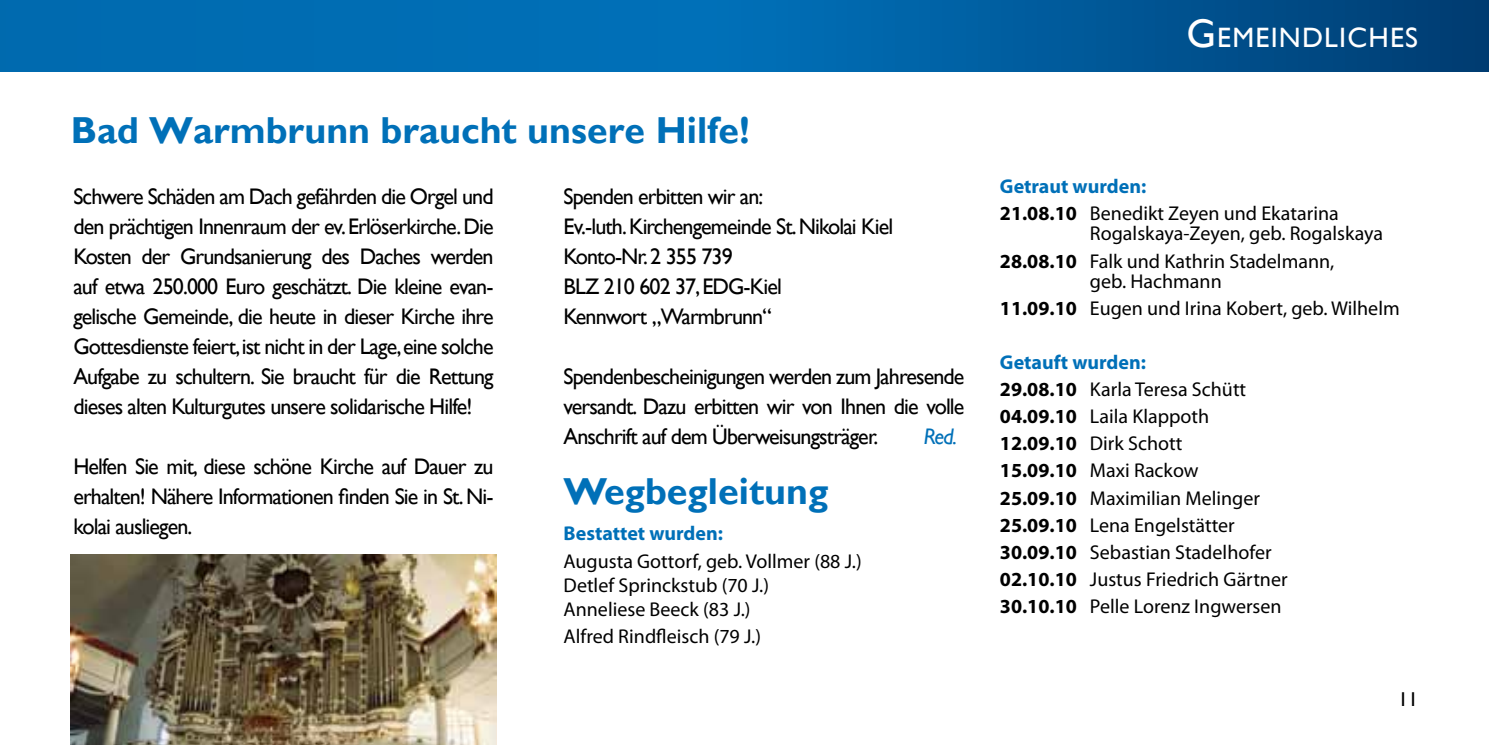
<style>
.page{position:relative;width:1489px;height:745px;background:#fff}
.page>*{position:absolute;margin:0;border:0;box-sizing:border-box;transform-origin:0 0}
.t1{font:700 37.5px "Gill Sans";color:#0070b8}
.t2{font:700 37.5px "Gill Sans";color:#0070b8}
.t3{font:28px "Gill Sans";letter-spacing:.045em;color:#fff}
.t4{font:22.5px/30px "Gill Sans";letter-spacing:-.04em;color:#000;text-align:justify}
.t5{font:italic 22.5px "Gill Sans";color:#0070b8}
.t6{font:20px/27px "Myriad Pro";color:#000}
.t7{font:700 20px "Myriad Pro";color:#0070b8}
.t8{font:20px "Gill Sans";color:#000}
.s1{font-size:40px}
.s2{font-weight:700;color:#0070b8}
.s3{font-weight:700}
</style>
<div class="page">
<svg style="left:0;top:0;width:1488px;height:72px;background:#0061a4"></svg>
<img style="left:71px;top:554px;width:425px;height:190px">
<h1 class="t1" style="left:71px;top:108px;width:680px">Bad Warmbrunn braucht unsere Hilfe!</h1>
<p class="t4" style="left:73px;top:181px;width:422px">Schwere Schäden am Dach gefährden die Orgel und den prächtigen Innenraum der ev. Erlöserkirche. Die Kosten der Grundsanierung des Daches werden auf etwa 250.000 Euro geschätzt. Die kleine evan&shy;gelische Gemeinde, die heute in dieser Kirche ihre Gottesdienste feiert, ist nicht in der Lage, eine solche Aufgabe zu schultern. Sie braucht für die Rettung dieses alten Kulturgutes unsere solidarische Hilfe!</p>
<p class="t4" style="left:73px;top:451px;width:421px">Helfen Sie mit, diese schöne Kirche auf Dauer zu erhalten! Nähere Informationen finden Sie in St. Ni&shy;kolai ausliegen.</p>
<p class="t4" style="left:563px;top:181px;width:331px;text-align:left">Spenden erbitten wir an:<br>Ev.-luth. Kirchengemeinde St. Nikolai Kiel<br>Konto-Nr. 2 355 739<br>BLZ 210 602 37, EDG-Kiel<br>Kennwort „Warmbrunn“</p>
<p class="t4" style="left:563px;top:361px;width:402px">Spendenbescheinigungen werden zum Jahresende versandt. Dazu erbitten wir von Ihnen die volle Anschrift auf dem Überweisungsträger.</p>
<p class="t5" style="left:923px;top:423px;width:35px">Red.</p>
<h1 class="t2" style="left:563px;top:468px;width:266px">Wegbegleitung</h1>
<p class="t7" style="left:563px;top:520px;width:161px">Bestattet wurden:</p>
<p class="t6" style="left:563px;top:548px;width:300px;line-height:24px">Augusta Gottorf, geb. Vollmer (88 J.)<br>Detlef Sprinckstub (70 J.)<br>Anneliese Beeck (83 J.)</p>
<p class="t6" style="left:563px;top:621px;width:199px">Alfred Rindfleisch (79 J.)</p>
<p class="t3" style="left:1186px;top:21px;width:231px"><span class="s1">G</span> EMEINDLICHES</p>
<p class="t6" style="left:999px;top:172px;width:340px"><span class="s2">Getraut wurden:<br></span><span class="s3">21.08.10</span> Benedikt Zeyen und Ekatarina</p>
<p class="t6" style="left:999px;top:220px;width:385px;text-indent:90px">Rogalskaya-Zeyen, geb. Rogalskaya<br><span class="s3">28.08.10</span> Falk und Kathrin Stadelmann,</p>
<p class="t6" style="left:999px;top:267px;width:401px;text-indent:90px">geb. Hachmann<br><span class="s3">11.09.10</span> Eugen und Irina Kobert, geb. Wilhelm</p>
<p class="t6" style="left:999px;top:348px;width:289px"><span class="s2">Getauft wurden:<br></span><span class="s3">29.08.10</span> Karla Teresa Schütt<br><span class="s3">04.09.10</span> Laila Klappoth<br><span class="s3">12.09.10</span> Dirk Schott<br><span class="s3">15.09.10</span> Maxi Rackow<br><span class="s3">25.09.10</span> Maximilian Melinger<br><span class="s3">25.09.10</span> Lena Engelstätter<br><span class="s3">30.09.10</span> Sebastian Stadelhofer<br><span class="s3">02.10.10</span> Justus Friedrich Gärtner<br><span class="s3">30.10.10</span> Pelle Lorenz Ingwersen</p>
<p class="t8" style="left:1397px;top:686px;width:21px">11</p>
</div>
